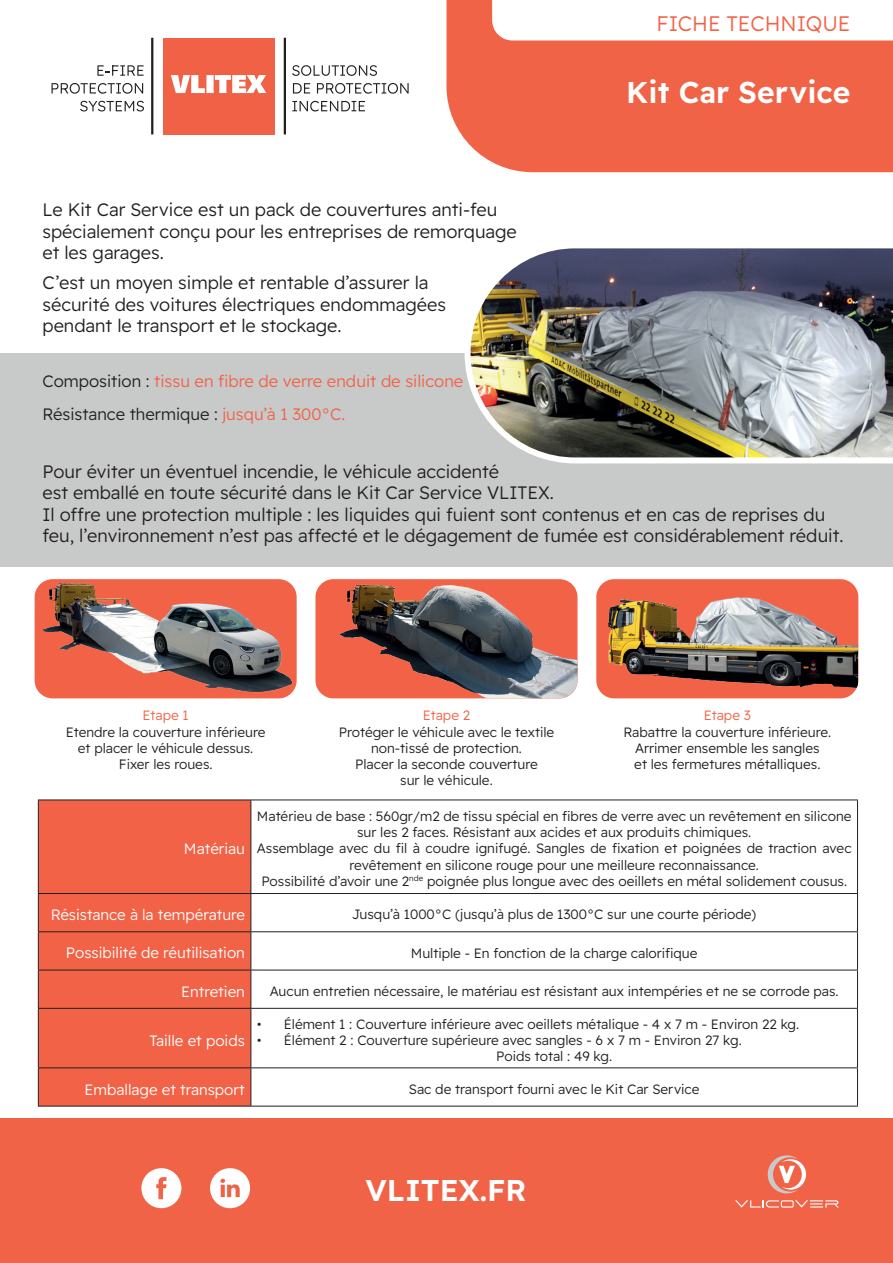
<style>
.page{position:relative;width:893px;height:1263px;background:#fff}
.page>*{position:absolute;margin:0;border:0;box-sizing:border-box;transform-origin:0 0}
.t1{font:600 30px "Readex Pro";color:#fff}
.t2{font:300 21px "Readex Pro";color:#f16347}
.t3{font:300 18px/21.6px "Readex Pro";color:#231f20}
.t4{font:300 16.5px/33px "Readex Pro";color:#f16347}
.t5{font:300 15px "Readex Pro";color:#fff}
.t6{font:300 13.5px/16.2px "Readex Pro";color:#231f20;text-align:center}
.t7{font:300 13.5px "Readex Pro";color:#f16246}
.s1{color:#231f20}
</style>
<div class="page">
<div style="left:163px;top:38px;width:111px;height:96px;background:#f16146"></div>
<svg style="left:171px;top:75px;width:95px;height:18px"></svg>
<svg style="left:292px;top:65px;width:85px;height:11px"></svg>
<svg style="left:293px;top:83px;width:17px;height:11px"></svg>
<svg style="left:317px;top:83px;width:92px;height:11px"></svg>
<svg style="left:292px;top:101px;width:73px;height:10px"></svg>
<svg style="left:97px;top:65px;width:47px;height:11px"></svg>
<svg style="left:52px;top:83px;width:91px;height:11px"></svg>
<svg style="left:80px;top:101px;width:64px;height:10px"></svg>
<hr style="left:151px;top:38px;width:2px;height:96px;background:#231f20">
<hr style="left:284px;top:38px;width:2px;height:96px;background:#231f20">
<div style="left:0;top:1118px;width:893px;height:145px;background:#f16347"></div>
<svg style="left:735px;top:1200px;width:104px;height:7px"></svg>
<svg style="left:768px;top:1155px;width:38px;height:38px"></svg>
<div style="left:141px;top:1168px;width:40px;height:40px;background:#fff;border-radius:20px"></div>
<svg style="left:156px;top:1177px;width:11px;height:22px"></svg>
<div style="left:210px;top:1168px;width:40px;height:40px;background:#fff;border-radius:20px"></div>
<svg style="left:220px;top:1179px;width:20px;height:18px"></svg>
<div style="left:0;top:354px;width:893px;height:213px;background:#c8c9c9"></div>
<div style="left:446px;top:0;width:447px;height:172px;background:#f16347"></div>
<svg style="left:492px;top:0;width:401px;height:41px"></svg>
<img style="left:462px;top:248px;width:431px;height:216px">
<div style="left:39px;top:800px;width:212px;height:306px;background:#f16246"></div>
<hr style="left:38px;top:799px;width:213px;height:1px;background:#231f20">
<hr style="left:38px;top:800px;width:1px;height:93px;background:#231f20">
<hr style="left:251px;top:799px;width:607px;height:1px;background:#231f20">
<hr style="left:251px;top:800px;width:1px;height:93px;background:#231f20">
<hr style="left:857px;top:800px;width:1px;height:93px;background:#231f20">
<hr style="left:38px;top:893px;width:213px;height:1px;background:#231f20">
<hr style="left:38px;top:894px;width:1px;height:37px;background:#231f20">
<hr style="left:251px;top:893px;width:607px;height:1px;background:#231f20">
<hr style="left:251px;top:894px;width:1px;height:37px;background:#231f20">
<hr style="left:857px;top:894px;width:1px;height:37px;background:#231f20">
<hr style="left:38px;top:931px;width:213px;height:1px;background:#231f20">
<hr style="left:38px;top:932px;width:1px;height:38px;background:#231f20">
<hr style="left:251px;top:931px;width:607px;height:1px;background:#231f20">
<hr style="left:251px;top:932px;width:1px;height:38px;background:#231f20">
<hr style="left:857px;top:932px;width:1px;height:38px;background:#231f20">
<hr style="left:38px;top:970px;width:213px;height:1px;background:#231f20">
<hr style="left:38px;top:970px;width:1px;height:38px;background:#231f20">
<hr style="left:251px;top:970px;width:607px;height:1px;background:#231f20">
<hr style="left:251px;top:970px;width:1px;height:38px;background:#231f20">
<hr style="left:857px;top:970px;width:1px;height:38px;background:#231f20">
<hr style="left:38px;top:1008px;width:213px;height:1px;background:#231f20">
<hr style="left:38px;top:1009px;width:1px;height:58px;background:#231f20">
<hr style="left:251px;top:1008px;width:607px;height:1px;background:#231f20">
<hr style="left:251px;top:1009px;width:1px;height:58px;background:#231f20">
<hr style="left:857px;top:1009px;width:1px;height:58px;background:#231f20">
<hr style="left:38px;top:1067px;width:213px;height:1px;background:#231f20">
<hr style="left:38px;top:1068px;width:1px;height:38px;background:#231f20">
<hr style="left:251px;top:1067px;width:607px;height:1px;background:#231f20">
<hr style="left:251px;top:1068px;width:1px;height:38px;background:#231f20">
<hr style="left:857px;top:1068px;width:1px;height:38px;background:#231f20">
<hr style="left:38px;top:1106px;width:213px;height:1px;background:#231f20">
<hr style="left:251px;top:1106px;width:607px;height:1px;background:#231f20">
<img style="left:35px;top:579px;width:262px;height:119px">
<div style="left:315px;top:579px;width:262px;height:119px;background:#f16246;border-radius:18px"></div>
<img style="left:324px;top:579px;width:253px;height:119px">
<img style="left:602px;top:579px;width:256px;height:119px">
<h2 class="t2" style="left:656px;top:11px;width:196px">FICHE TECHNIQUE</h2>
<h3 class="t3" style="left:43px;top:199px;width:476px">Le Kit Car Service est un pack de couvertures anti-feu spécialement conçu pour les entreprises de remorquage et les garages.</h3>
<h3 class="t3" style="left:43px;top:272px;width:405px">C’est un moyen simple et rentable d’assurer la sécurité des voitures électriques endommagées pendant le transport et le stockage.</h3>
<p class="t4" style="left:43px;top:365px;width:422px"><span class="s1">Composition :</span> tissu en fibre de verre enduit de silicone<br><span class="s1">Résistance thermique :</span> jusqu’à 1 300°C.</p>
<h1 class="t1" style="left:626px;top:75px;width:226px">Kit Car Service</h1>
<p class="t3" style="left:43px;top:461px;width:802px">Pour éviter un éventuel incendie, le véhicule accidenté<br>est emballé en toute sécurité dans le Kit Car Service VLITEX.<br>Il offre une protection multiple : les liquides qui fuient sont contenus et en cas de reprises du feu, l’environnement n’est pas affecté et le dégagement de fumée est considérablement réduit.</p>
<p class="t7" style="left:142px;top:708px;width:48px">Etape 1</p>
<p class="t6" style="left:66px;top:724px;width:201px">Etendre la couverture inférieure et placer le véhicule dessus.<br>Fixer les roues.</p>
<p class="t7" style="left:423px;top:708px;width:49px">Etape 2</p>
<p class="t6" style="left:339px;top:724px;width:217px">Protéger le véhicule avec le textile non-tissé de protection.<br>Placer la seconde couverture<br>sur le véhicule.</p>
<p class="t7" style="left:704px;top:708px;width:49px">Etape 3</p>
<p class="t6" style="left:623px;top:724px;width:209px">Rabattre la couverture inférieure.<br>Arrimer ensemble les sangles<br>et les fermetures métalliques.</p>
<p class="t5" style="left:184px;top:840px;width:62px">Matériau</p>
<p class="t6" style="left:257px;top:808px;width:596px">Matérieu de base : 560gr/m2 de tissu spécial en fibres de verre avec un revêtement en silicone sur les 2 faces. Résistant aux acides et aux produits chimiques.<br>Assemblage avec du fil à coudre ignifugé. Sangles de fixation et poignées de traction avec revêtement en silicone rouge pour une meilleure reconnaissance.<br>Possibilité d’avoir une 2<sup>nde</sup> poignée plus longue avec des oeillets en métal solidement cousus.</p>
<p class="t5" style="left:51px;top:906px;width:196px">Résistance à la température</p>
<p class="t6" style="left:352px;top:907px;width:406px">Jusqu’à 1000°C (jusqu’à plus de 1300°C sur une courte période)</p>
<p class="t5" style="left:66px;top:944px;width:180px">Possibilité de réutilisation</p>
<p class="t6" style="left:411px;top:945px;width:288px">Multiple - En fonction de la charge calorifique</p>
<p class="t5" style="left:181px;top:983px;width:65px">Entretien</p>
<p class="t6" style="left:270px;top:983px;width:570px">Aucun entretien nécessaire, le matériau est résistant aux intempéries et ne se corrode pas.</p>
<p class="t5" style="left:150px;top:1032px;width:97px">Taille et poids</p>
<p class="t6" style="left:257px;top:1016px;width:544px">• Élément 1 : Couverture inférieure avec oeillets métalique - 4 x 7 m - Environ 22 kg.</p>
<p class="t6" style="left:496px;top:1032px;width:247px;text-align:left;text-indent:-239px">• Élément 2 : Couverture supérieure avec sangles - 6 x 7 m - Environ 27 kg.<br>Poids total : 49 kg.</p>
<p class="t5" style="left:85px;top:1080px;width:162px">Emballage et transport</p>
<p class="t6" style="left:409px;top:1081px;width:292px">Sac de transport fourni avec le Kit Car Service</p>
<h1 class="t1" style="left:365px;top:1173px;width:163px">VLITEX.FR</h1>
</div>
